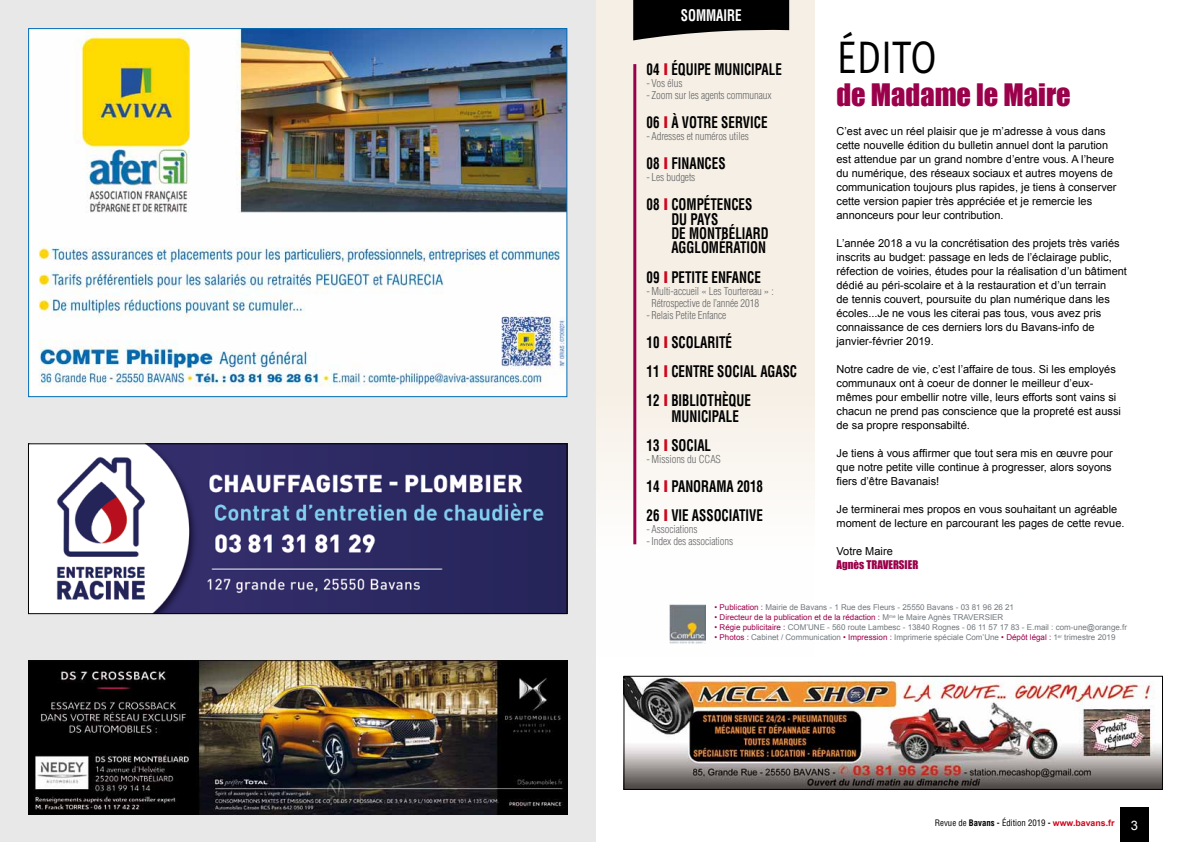
<style>
.page{position:relative;width:1191px;height:842px;background:#fff}
.page>*{position:absolute;margin:0;border:0;box-sizing:border-box;transform-origin:0 0}
.t1{font:45.5px "Fira Sans";color:#000;scale:.83 1}
.t2{font:28.4px "Impact";color:#9a014a}
.t3{font:700 condensed 15.6px/29.2px "Helvetica";color:#000;scale:.83 1}
.t4{font:700 condensed 15.6px "Helvetica";color:#fff;scale:.83 1}
.t5{font:13px "Arial";color:#fff}
.t6{font:11px/14px "Arial";color:#000}
.t7{font:11px "Impact";color:#9a014a}
.t8{font:300 condensed 10.6px/11.8px "Helvetica";letter-spacing:-.01em;color:#646567}
.t9{font:condensed 8.8px "Helvetica";color:#000}
.t10{font:8px "Arial";color:#72797f}
.t11{font:8px "Arial";color:#9a014a}
.s1{color:#cd071e}
.s2{color:#9a014a}
.s3{color:#72797f}
.s4{font-weight:700}
.s5{font-family:"Arial";font-weight:700;font-stretch:normal;color:#cd071e}
</style>
<div class="page">
<div style="left:595px;top:0;width:220px;height:657px;background:linear-gradient(to bottom,#f3eadd,#fdfcfb)"></div>
<hr style="left:633px;top:64px;width:3px;height:480px;background:#9a014a">
<div style="left:1120px;top:808px;width:28px;height:34px;background:#000"></div>
<svg style="left:633px;top:0;width:156px;height:40px;background:#2b2a28"></svg>
<img style="left:626px;top:678px;width:534px;height:109px">
<div style="left:624px;top:676px;width:538px;height:113px;border:1px solid #000"></div>
<img style="left:670px;top:605px;width:35px;height:38px">
<div style="left:0;top:0;width:595px;height:842px;background:#e9e8e8"></div>
<img style="left:28px;top:28px;width:539px;height:369px">
<img style="left:30px;top:446px;width:535px;height:166px">
<div style="left:28px;top:444px;width:539px;height:170px;border:1px solid #000"></div>
<img style="left:28px;top:660px;width:539px;height:155px">
<h3 class="t4" style="left:681px;top:6px;width:75px">SOMMAIRE</h3>
<h3 class="t3" style="left:646px;top:55px;width:165px">04 <span class="s1">I</span> ÉQUIPE MUNICIPALE</h3>
<p class="t8" style="left:646px;top:77px;width:38px">- Vos élus</p>
<p class="t8" style="left:646px;top:89px;width:127px">- Zoom sur les agents communaux</p>
<h3 class="t3" style="left:646px;top:108px;width:147px">06 <span class="s1">I</span> À VOTRE SERVICE</h3>
<p class="t8" style="left:646px;top:130px;width:104px">- Adresses et numéros utiles</p>
<h3 class="t3" style="left:646px;top:149px;width:97px">08 <span class="s1">I</span> FINANCES</h3>
<p class="t8" style="left:646px;top:171px;width:50px">- Les budgets</p>
<h3 class="t3" style="left:671px;top:197px;width:119px;line-height:14.2px;text-indent:-25px">08 <span class="s1">I</span> COMPÉTENCES<br>DU PAYS<br>DE MONTBÉLIARD<br>AGGLOMÉRATION</h3>
<h3 class="t3" style="left:646px;top:263px;width:139px">09 <span class="s1">I</span> PETITE ENFANCE</h3>
<p class="t8" style="left:651px;top:285px;width:124px;text-indent:-5px">-Multi-accueil « Les Tourtereau » :<br>Rétrospective de l’année 2018</p>
<p class="t8" style="left:646px;top:309px;width:81px">- Relais Petite Enfance</p>
<h3 class="t3" style="left:646px;top:328px;width:183px">10 <span class="s1">I</span> SCOLARITÉ<br>11 <span class="s1">I</span> CENTRE SOCIAL AGASC<br>12 <span class="s1">I</span> BIBLIOTHÈQUE</h3>
<h3 class="t3" style="left:646px;top:401px;width:113px;text-indent:25px">MUNICIPALE<br>13 <span class="s1">I</span> SOCIAL</h3>
<p class="t8" style="left:646px;top:453px;width:76px">-Missions du CCAS</p>
<h3 class="t3" style="left:646px;top:472px;width:41px">14 <span class="s1">I</span>PANORAMA</h3>
<h3 class="t3" style="left:646px;top:472px;width:142px;text-align:right">2018<br>26 <span class="s1">I</span> VIE ASSOCIATIVE</h3>
<p class="t8" style="left:646px;top:523px;width:88px">- Associations<br>-Index des associations</p>
<h1 class="t1" style="left:836px;top:23px;width:122px">Édito</h1>
<h2 class="t2" style="left:836px;top:73px;width:236px">de Madame le Maire</h2>
<p class="t6" style="left:836px;top:124px;width:282px">C’est avec un réel plaisir que je m’adresse à vous dans cette nouvelle édition du bulletin annuel dont la parution est attendue par un grand nombre d’entre vous. A l’heure du numérique, des réseaux sociaux et autres moyens de communication toujours plus rapides, je tiens à conserver cette version papier très appréciée et je remercie les annonceurs pour leur contribution.</p>
<p class="t6" style="left:836px;top:236px;width:292px">L’année 2018 a vu la concrétisation des projets très variés inscrits au budget: passage en leds de l’éclairage public, réfection de voiries, études pour la réalisation d’un bâtiment dédié au péri-scolaire et à la restauration et d’un terrain<br>de tennis couvert, poursuite du plan numérique dans les écoles...Je ne vous les citerai pas tous, vous avez pris connaissance de ces derniers lors du Bavans-info de janvier-février 2019.</p>
<p class="t6" style="left:836px;top:362px;width:286px">Notre cadre de vie, c’est l’affaire de tous. Si les employés communaux ont à coeur de donner le meilleur d’eux&shy;mêmes pour embellir notre ville, leurs efforts sont vains si chacun ne prend pas conscience que la propreté est aussi de sa propre responsabilté.</p>
<p class="t6" style="left:836px;top:446px;width:278px;text-align:justify">Je tiens à vous affirmer que tout sera mis en œuvre pour que notre petite ville continue à progresser, alors soyons fiers d’être Bavanais!</p>
<p class="t6" style="left:836px;top:502px;width:289px">Je terminerai mes propos en vous souhaitant un agréable moment de lecture en parcourant les pages de cette revue.</p>
<p class="t6" style="left:836px;top:544px;width:58px">Votre Maire</p>
<p class="t7" style="left:836px;top:556px;width:83px">Agnès TRAVERSIER</p>
<p class="t10" style="left:714px;top:602px;width:301px"><span class="s2">• Publication :</span> Mairie de Bavans - 1 Rue des Fleurs - 25550 Bavans - 03 81 96 26 21</p>
<p class="t11" style="left:714px;top:612px;width:290px">• Directeur de la publication et de la rédaction : <span class="s3">M</span><sup>me</sup> <span class="s3">le Maire Agnès traversI er</span></p>
<p class="t10" style="left:714px;top:622px;width:414px"><span class="s2">• Régie publicitaire :</span> COM’UNE - 560 route Lambesc - 13840 Rognes - 06 11 57 17 83 - E.mail : com-une@orange.fr</p>
<p class="t10" style="left:714px;top:632px;width:402px"><span class="s2">• Photos :</span> Cabinet / Communication <span class="s2">• Impression :</span> I mprimerie spéciale Com’Une <span class="s2">• Dépôt légal :</span> 1<sup>er</sup> trimestre 2019</p>
<p class="t9" style="left:935px;top:817px;width:181px">Revue de <span class="s4">BAVANS -</span> Édition 2019 <span class="s4">-</span> <span class="s5">www.bavans.fr</span></p>
<p class="t5" style="left:1130px;top:817px;width:9px">3</p>
</div>
